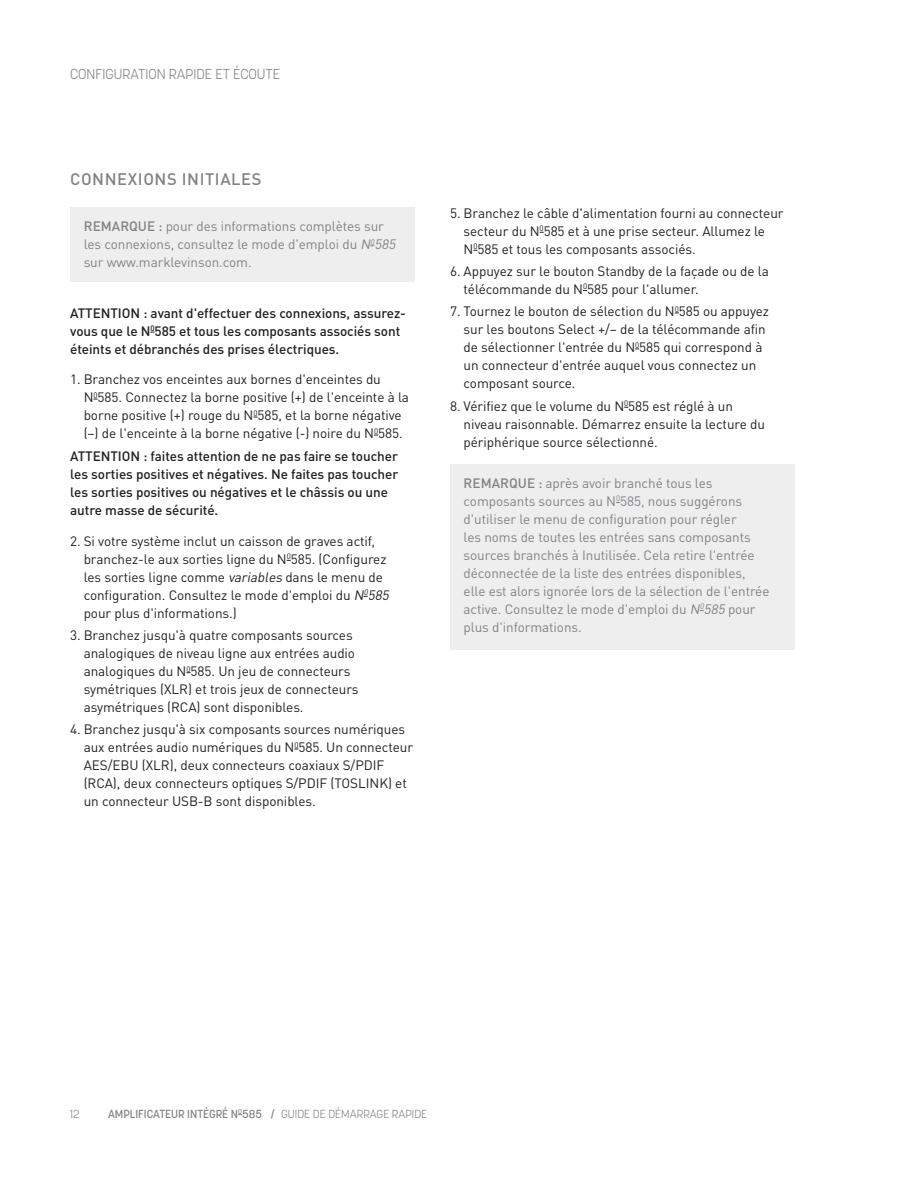
<style>
.page{position:relative;width:918px;height:1188px;background:#fff}
.page>*{position:absolute;margin:0;border:0;box-sizing:border-box;transform-origin:0 0}
.subhead{font:500 16.5px "DINOT";letter-spacing:.035em;color:#808285}
.t1{font:300 14.25px "Korolev";color:#808285}
.bullets{font:13.5px/18px "DINOT";letter-spacing:-.005em;color:#231f20}
.t2{font:13.5px/18px "DINOT";letter-spacing:-.005em;color:#808285}
.body{font:500 13.5px/18px "DINOT";letter-spacing:-.005em;color:#231f20}
.caution{font:500 13.5px/18px "DINOT";letter-spacing:-.005em;color:#231f20}
.t3{font:500 11.7px "Korolev";color:#808285}
.t4{font:300 11.7px "Korolev";color:#808285}
.s1{font-weight:500}
.s2{font-style:italic}
.s3{font-weight:300}
</style>
<div class="page">
<div style="left:70px;top:207px;width:345px;height:75px;background:#eeeeef"></div>
<div style="left:450px;top:464px;width:345px;height:186px;background:#eeeeef"></div>
<p class="t1" style="left:70px;top:65px;width:212px">CONFIGURATION RAPIDE ET ÉCOUTE</p>
<p class="subhead" style="left:70px;top:169px;width:193px">Connexions initiales</p>
<p class="t2" style="left:84px;top:217px;width:316px"><span class="s1">Remarque :</span> pour des informations complètes sur les connexions, consultez le mode d'emploi du <span class="s2">N</span><sup>0</sup><span class="s2">585 </span>sur www.marklevinson.com.</p>
<p class="caution" style="left:70px;top:303px;width:9px">ATTENTION</p>
<p class="caution" style="left:70px;top:303px;width:337px;text-indent:73px">: avant d'effectuer des connexions, assurez&shy;vous que le N <sup>0</sup>585 et tous les composants associés sont éteints et débranchés des prises électriques.</p>
<p class="bullets" style="left:84px;top:370px;width:327px;text-indent:-14px">1. Branchez vos enceintes aux bornes d'enceintes du N<sup>0</sup>585. Connectez la borne positive (+) de l'enceinte à la borne positive (+) rouge du N<sup>0</sup>585, et la borne négative (–) de l'enceinte à la borne négative (-) noire du N<sup>0</sup>585.</p>
<p class="body" style="left:70px;top:447px;width:8px">ATTENTION</p>
<p class="body" style="left:70px;top:447px;width:330px;text-indent:73px">: faites attention de ne pas faire se toucher les sorties positives et négatives. N e faites pas toucher les sorties positives ou négatives et le châssis ou une autre masse de sécurité.</p>
<p class="bullets" style="left:84px;top:532px;width:309px;text-indent:-14px">2. Si votre système inclut un caisson de graves actif, branchez-le aux sorties ligne du N<sup>0</sup>585. (Configurez les sorties ligne comme <span class="s2">variables</span> dans le menu de configuration. Consultez le mode d'emploi du <span class="s2">N</span><sup>0</sup><span class="s2">585 </span>pour plus d'informations.)</p>
<p class="bullets" style="left:84px;top:626px;width:276px;text-indent:-14px">3. Branchez jusqu'à quatre composants sources analogiques de niveau ligne aux entrées audio analogiques du N<sup>0</sup>585. Un jeu de connecteurs symétriques (XLR) et trois jeux de connecteurs asymétriques (RCA) sont disponibles.</p>
<p class="bullets" style="left:84px;top:720px;width:331px;text-indent:-14px">4. Branchez jusqu'à six composants sources numériques aux entrées audio numériques du N<sup>0</sup>585. Un connecteur AES/EBU (XLR), deux connecteurs coaxiaux S/PDIF (RCA), deux connecteurs optiques S/PDIF (TOSLINK) et un connecteur USB-B sont disponibles.</p>
<p class="bullets" style="left:464px;top:204px;width:321px;text-indent:-14px">5. Branchez le câble d'alimentation fourni au connecteur secteur du N<sup>0</sup>585 et à une prise secteur. Allumez le<br>N<sup>0</sup>585 et tous les composants associés.</p>
<p class="bullets" style="left:464px;top:262px;width:307px;text-indent:-14px">6. Appuyez sur le bouton Standby de la façade ou de la télécommande du N<sup>0</sup>585 pour l'allumer.</p>
<p class="bullets" style="left:464px;top:302px;width:307px;text-indent:-14px">7. Tournez le bouton de sélection du N<sup>0</sup>585 ou appuyez sur les boutons Select +/– de la télécommande afin de sélectionner l'entrée du N<sup>0</sup>585 qui correspond à un connecteur d'entrée auquel vous connectez un composant source.</p>
<p class="bullets" style="left:464px;top:397px;width:303px;text-indent:-14px">8. Vérifiez que le volume du N<sup>0</sup>585 est réglé à un niveau raisonnable. Démarrez ensuite la lecture du périphérique source sélectionné.</p>
<p class="t2" style="left:464px;top:474px;width:307px"><span class="s1">Remarque :</span> après avoir branché tous les composants sources au N<sup>0</sup>585, nous suggérons d'utiliser le menu de configuration pour régler<br>les noms de toutes les entrées sans composants sources branchés à Inutilisée. Cela retire l'entrée déconnectée de la liste des entrées disponibles, elle est alors ignorée lors de la sélection de l'entrée active. Consultez le mode d'emploi du <span class="s2">N</span><sup>0</sup><span class="s2">585</span> pour plus d'informations.</p>
<p class="t4" style="left:70px;top:1106px;width:11px">12</p>
<p class="t3" style="left:108px;top:1106px;width:321px">AMPLIFICATEUR INTÉGRÉ N <sup>0</sup>585 / <span class="s3">GUIDE DE DÉMARRAGE RAPIDE</span></p>
</div>
